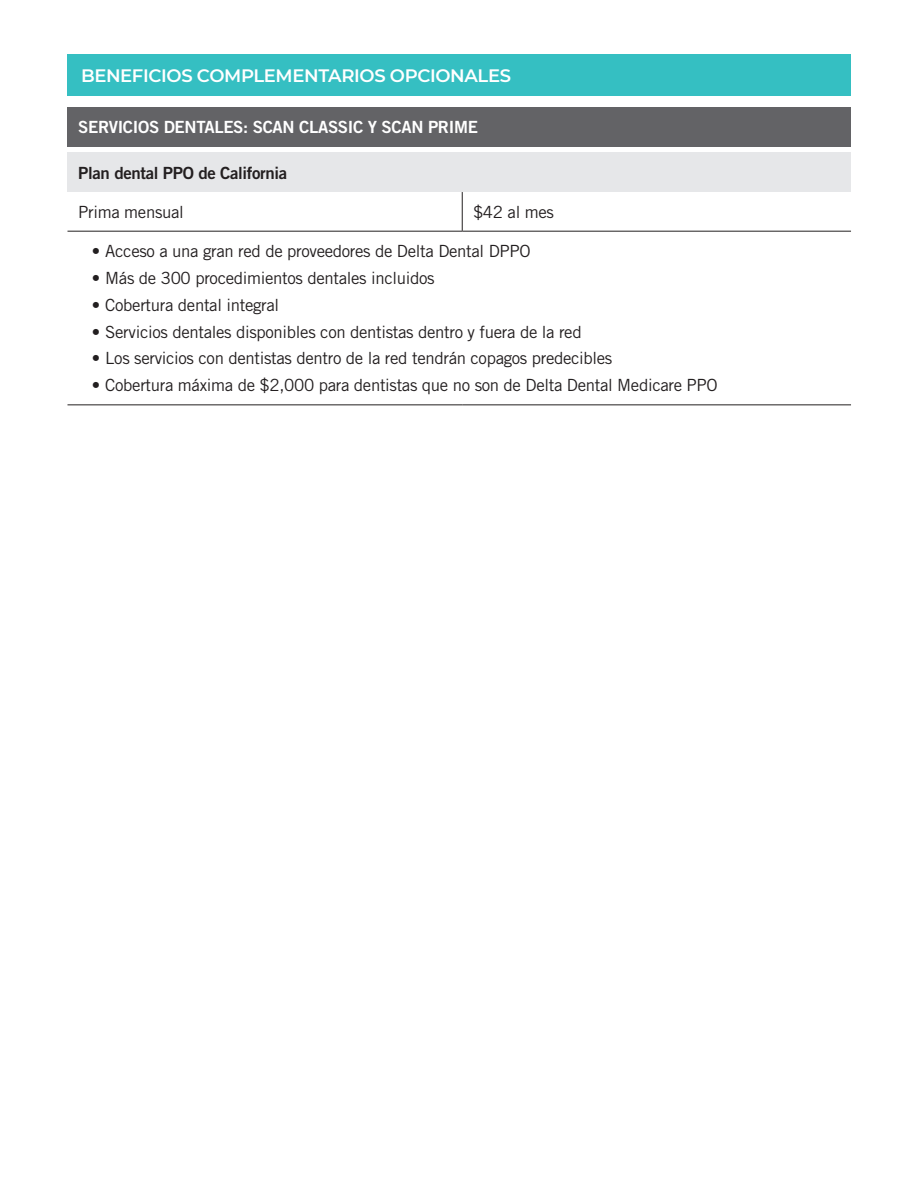
<style>
.page{position:relative;width:918px;height:1188px;background:#fff}
.page>*{position:absolute;margin:0;border:0;box-sizing:border-box;transform-origin:0 0}
.Bar_Page_Header{font:600 18px "Montserrat";letter-spacing:-.02em;color:#fff}
.BODY{font:16.8px "Trade Gothic LT Std";letter-spacing:-.02em;color:#231f20}
.t1{font:16.8px "Trade Gothic LT Std Bd 2";letter-spacing:-.02em;color:#fff}
.SUBHEAD_BK{font:16.8px "Trade Gothic LT Std Bd 2";letter-spacing:-.02em;color:#231f20}
</style>
<div class="page">
<div style="left:68px;top:54px;width:783px;height:41px;background:#35bfc2"></div>
<div style="left:68px;top:108px;width:783px;height:39px;background:#636366"></div>
<div style="left:68px;top:153px;width:783px;height:39px;background:#e6e7e9"></div>
<hr style="left:462px;top:192px;width:1px;height:39px;background:#231f20">
<hr style="left:68px;top:231px;width:394px;height:1px;background:#231f20">
<hr style="left:462px;top:231px;width:389px;height:1px;background:#231f20">
<hr style="left:68px;top:404px;width:394px;height:1px;background:#231f20">
<hr style="left:462px;top:404px;width:389px;height:1px;background:#231f20">
<p class="Bar_Page_Header" style="left:81px;top:63px;width:432px">BENEFICIOS COMPLEMENTARIOS OPCIONALES</p>
<p class="t1" style="left:78px;top:117px;width:401px">SERVICIOS DENTALES: SCAN CLASSIC Y SCAN PRIME</p>
<p class="SUBHEAD_BK" style="left:78px;top:162px;width:210px">Plan dental PPO de California</p>
<p class="BODY" style="left:78px;top:202px;width:107px">Prima mensual</p>
<p class="BODY" style="left:473px;top:202px;width:82px">$42 al mes</p>
<p class="BODY" style="left:92px;top:241px;width:440px">• Acceso a una gran red de proveedores de Delta Dental DPPO</p>
<p class="BODY" style="left:92px;top:268px;width:344px">• Más de 300 procedimientos dentales incluidos</p>
<p class="BODY" style="left:92px;top:294px;width:189px">• Cobertura dental integral</p>
<p class="BODY" style="left:92px;top:321px;width:491px">• Servicios dentales disponibles con dentistas dentro y fuera de la red</p>
<p class="BODY" style="left:92px;top:348px;width:522px">• Los servicios con dentistas dentro de la red tendrán copagos predecibles</p>
<p class="BODY" style="left:92px;top:375px;width:627px">• Cobertura máxima de $2,000 para dentistas que no son de Delta Dental Medicare PPO</p>
</div>
